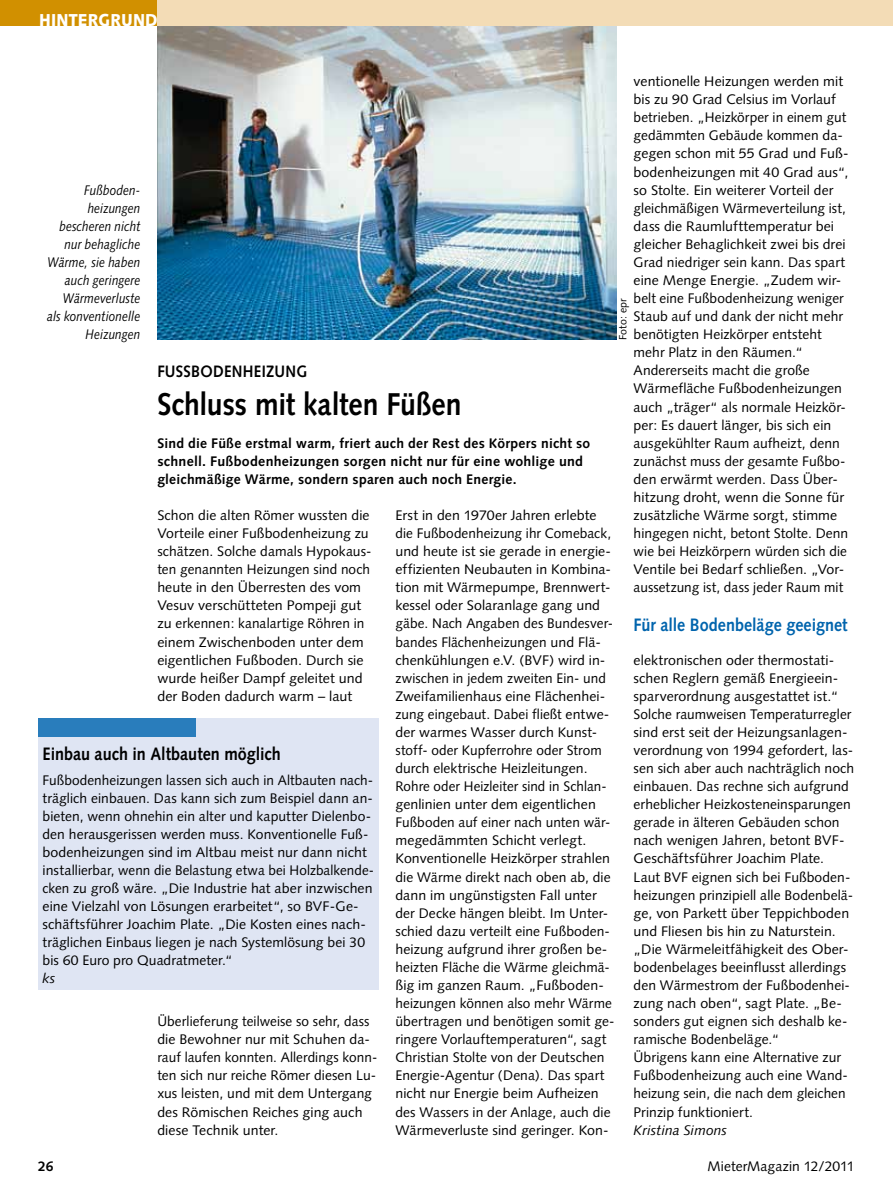
<style>
.page{position:relative;width:893px;height:1191px;background:#fff}
.page>*{position:absolute;margin:0;border:0;box-sizing:border-box;transform-origin:0 0}
.t1{font:700 31.5px "Syntax";letter-spacing:-.005em;color:#000;scale:.9 1}
.t2{font:700 18px "Syntax";letter-spacing:-.005em;color:#000;scale:.9 1}
.t3{font:700 18px "Syntax";color:#0064ad;scale:.9 1}
.t4{font:900 17.25px "Syntax";letter-spacing:.015em;color:#fff;scale:.9 1}
.t5{font:700 16.5px "Syntax";letter-spacing:.015em;color:#000;scale:.9 1}
.t6{font:13.8px/18px "Syntax";letter-spacing:.005em;color:#000}
.t7{font:700 13.8px/18px "Syntax";letter-spacing:.02em;color:#000}
.t8{font:italic 13.8px/18px "Syntax";letter-spacing:.005em;color:#000;text-align:right;scale:.85 1}
.t9{font:italic 13.8px "Syntax";letter-spacing:.005em;color:#000}
.t10{font:10.5px "Syntax";letter-spacing:.015em;color:#000}
</style>
<div class="page">
<img style="left:157px;top:26px;width:460px;height:313px">
<div style="left:0;top:0;width:157px;height:26px;background:#d19000"></div>
<div style="left:157px;top:0;width:736px;height:26px;background:#f3dcb6"></div>
<div style="left:38px;top:719px;width:340px;height:271px;background:#dfe5f3"></div>
<div style="left:38px;top:719px;width:158px;height:18px;background:#297dbc"></div>
<p class="t4" style="left:39px;top:9px;width:134px">HINTERGRUND</p>
<p class="t6" style="left:634px;top:72px;width:217px">ventionelle Heizungen werden mit bis zu 90 Grad Celsius im Vorlauf betrieben. „Heizkörper in einem gut gedämmten Gebäude kommen da&shy;gegen schon mit 55 Grad und Fuß&shy;bodenheizungen mit 40 Grad aus“, so Stolte. Ein weiterer Vorteil der gleichmäßigen Wärmeverteilung ist, dass die Raumlufttemperatur bei gleicher Behaglichkeit zwei bis drei Grad niedriger sein kann. Das spart eine Menge Energie. „Zudem wir&shy;belt eine Fußbodenheizung weniger Staub auf und dank der nicht mehr benötigten Heizkörper entsteht mehr Platz in den Räumen.“ Andererseits macht die große Wärmefläche Fußbodenheizungen auch „träger“ als normale Heizkör&shy;per: Es dauert länger, bis sich ein ausgekühlter Raum aufheizt, denn zunächst muss der gesamte Fußbo&shy;den erwärmt werden. Dass Über&shy;hitzung droht, wenn die Sonne für zusätzliche Wärme sorgt, stimme hingegen nicht, betont Stolte. Denn wie bei Heizkörpern würden sich die Ventile bei Bedarf schließen. „Vor&shy;aussetzung ist, dass jeder Raum mit</p>
<h2 class="t3" style="left:634px;top:615px;width:239px">Für alle bodenbeläge geeignet</h2>
<p class="t6" style="left:634px;top:651px;width:222px">elektronischen oder thermostati&shy;schen Reglern gemäß Energieein&shy;sparverordnung ausgestattet ist.“ Solche raumweisen Temperaturregler sind erst seit der Heizungsanlagen&shy;verordnung von 1994 gefordert, las&shy;sen sich aber auch nachträglich noch einbauen. Das rechne sich aufgrund erheblicher Heizkosteneinsparungen gerade in älteren Gebäuden schon nach wenigen Jahren, betont BVF-Geschäftsführer Joachim Plate.<br>Laut BVF eignen sich bei Fußboden&shy;heizungen prinzipiell alle Bodenbelä&shy;ge, von Parkett über Teppichboden und Fliesen bis hin zu Naturstein. „Die Wärmeleitfähigkeit des Ober&shy;bodenbelages beeinflusst allerdings den Wärmestrom der Fußbodenhei&shy;zung nach oben“, sagt Plate. „Be&shy;sonders gut eignen sich deshalb ke&shy;ramische Bodenbeläge.“<br>Übrigens kann eine Alternative zur Fußbodenheizung auch eine Wand&shy;heizung sein, die nach dem gleichen Prinzip funktioniert.</p>
<p class="t9" style="left:634px;top:1121px;width:95px">Kristina Simons</p>
<p class="t8" style="left:47px;top:181px;width:111px">Fußboden&shy;heizungen bescheren nicht nur behagliche<br>Wärme, sie haben auch geringere<br>Wärmeverluste als konventionelle<br>Heizungen</p>
<p class="t10" style="left:617px;top:340px;width:44px;rotate:-90deg">Foto: epr</p>
<p class="t5" style="left:157px;top:362px;width:168px">FuSSbodenheizung</p>
<h1 class="t1" style="left:157px;top:386px;width:339px">Schluss mit kalten Füßen</h1>
<p class="t7" style="left:157px;top:434px;width:434px">Sind die Füße erstmal warm, friert auch der Rest des Körpers nicht so schnell. Fußbodenheizungen sorgen nicht nur für eine wohlige und gleichmäßige Wärme, sondern sparen auch noch energie.</p>
<p class="t6" style="left:157px;top:506px;width:216px">Schon die alten Römer wussten die<br>Vorteile einer Fußbodenheizung zu schätzen. Solche damals Hypokaus&shy;ten genannten Heizungen sind noch heute in den Überresten des vom<br>Vesuv verschütteten Pompeji gut zu erkennen: kanalartige Röhren in einem Zwischenboden unter dem eigentlichen Fußboden. Durch sie wurde heißer Dampf geleitet und der Boden dadurch warm – laut</p>
<p class="t6" style="left:395px;top:506px;width:221px">Erst in den 1970er Jahren erlebte die Fußbodenheizung ihr Comeback, und heute ist sie gerade in energie&shy;effizienten Neubauten in Kombina&shy;tion mit Wärmepumpe, Brennwert&shy;kessel oder Solaranlage gang und gäbe. Nach Angaben des Bundesver&shy;bandes Flächenheizungen und Flä&shy;chenkühlungen e.V. (BVF) wird in&shy;zwischen in jedem zweiten Ein- und Zweifamilienhaus eine Flächenhei&shy;zung eingebaut. Dabei fließt entwe&shy;der warmes Wasser durch Kunst&shy;stoff- oder Kupferrohre oder Strom durch elektrische Heizleitungen.<br>Rohre oder Heizleiter sind in Schlan&shy;genlinien unter dem eigentlichen Fußboden auf einer nach unten wär&shy;megedämmten Schicht verlegt.<br>Konventionelle Heizkörper strahlen die Wärme direkt nach oben ab, die dann im ungünstigsten Fall unter der Decke hängen bleibt. Im Unter&shy;schied dazu verteilt eine Fußboden&shy;heizung aufgrund ihrer großen be&shy;heizten Fläche die Wärme gleichmä&shy;ßig im ganzen Raum. „Fußboden&shy;heizungen können also mehr Wärme übertragen und benötigen somit ge&shy;ringere Vorlauftemperaturen“, sagt Christian Stolte von der Deutschen Energie-Agentur (Dena). Das spart nicht nur Energie beim Aufheizen des Wassers in der Anlage, auch die Wärmeverluste sind geringer. Kon-</p>
<h2 class="t2" style="left:43px;top:743px;width:266px">einbau auch in Altbauten möglich</h2>
<p class="t6" style="left:43px;top:771px;width:333px">Fußbodenheizungen lassen sich auch in Altbauten nach&shy;träglich einbauen. Das kann sich zum Beispiel dann an&shy;bieten, wenn ohnehin ein alter und kaputter Dielenbo&shy;den herausgerissen werden muss. Konventionelle Fuß&shy;bodenheizungen sind im Altbau meist nur dann nicht instal lierbar, wenn die Belastung etwa bei Holzbalkende&shy;cken zu groß wäre. „Die Industrie hat aber inzwischen eine Vielzahl von Lösungen erarbeitet“, so BVF-Ge&shy;schäftsführer Joachim Plate. „Die Kosten eines nach&shy;träglichen Einbaus liegen je nach Systemlösung bei 30 bis 60 Euro pro Quadratmeter.“</p>
<p class="t9" style="left:43px;top:970px;width:14px">ks</p>
<p class="t6" style="left:157px;top:1012px;width:221px">Überlieferung teilweise so sehr, dass die Bewohner nur mit Schuhen da&shy;rauf laufen konnten. Allerdings konn&shy;ten sich nur reiche Römer diesen Lu&shy;xus leisten, und mit dem Untergang des Römischen Reiches ging auch diese Technik unter.</p>
<p class="t7" style="left:38px;top:1157px;width:17px">26</p>
<p class="t6" style="left:708px;top:1157px;width:149px">MieterMagazin 12/2011</p>
</div>
